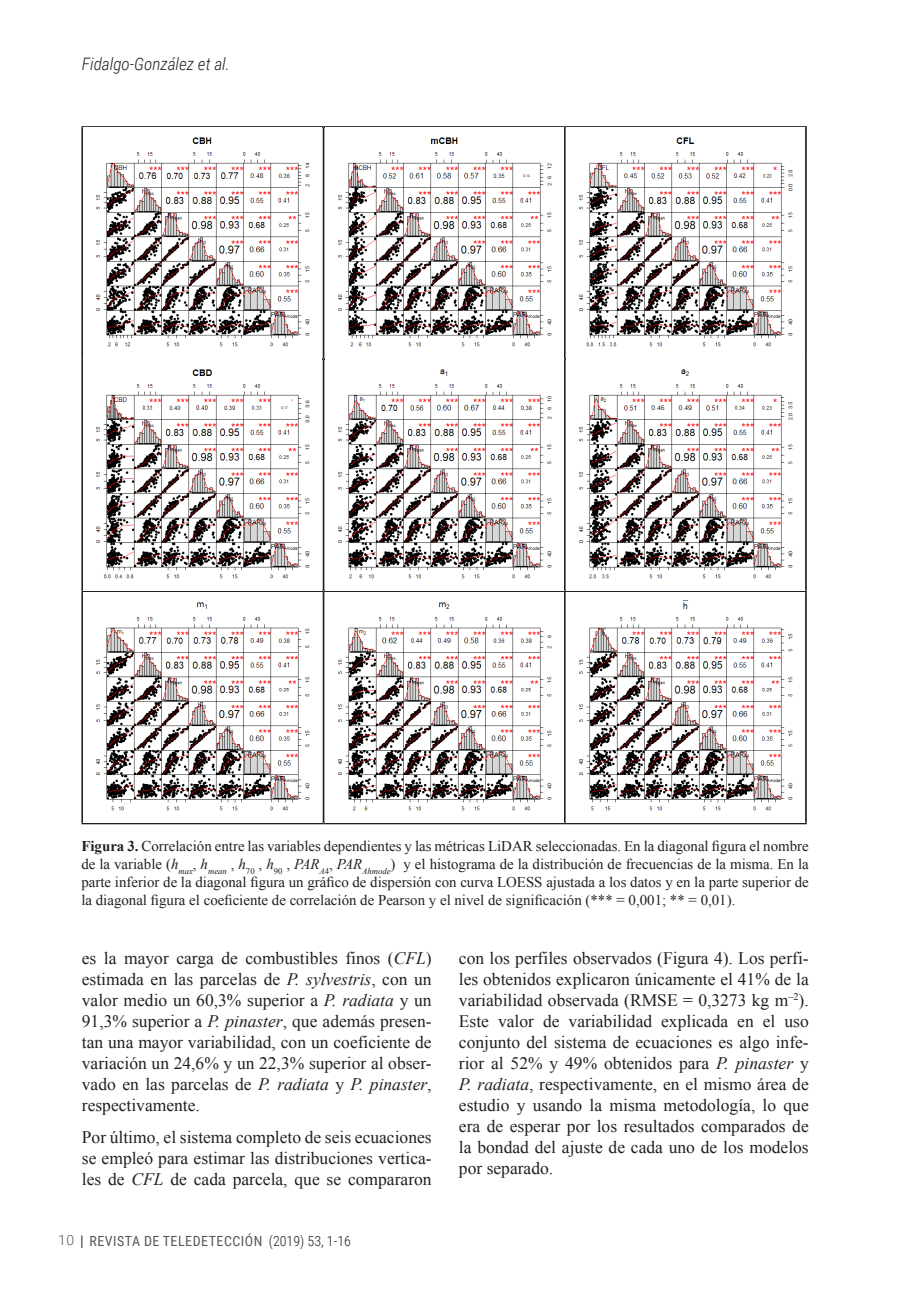
<style>
.page{position:relative;width:908px;height:1300px;background:#fff}
.page>*{position:absolute;margin:0;border:0;box-sizing:border-box;transform-origin:0 0}
.TD_06_TXT_GRAL_esp{font:17.5px/21px "Times New Roman";color:#231f20;text-align:justify}
.t1{font:italic 300 17.15px "Roboto Condensed";color:#231f20}
.TD_09_PIE_FOTO{font:14.88px/17.8px "Times New Roman";color:#231f20;text-align:justify}
.t2{font:14px "Roboto Condensed";letter-spacing:.035em;color:#57585a}
.t3{font:300 14px "Roboto";color:#57585a}
.s1{font-weight:700}
.s2{font-style:italic}
.s3{font-weight:300;color:#231f20}
</style>
<div class="page">
<svg style="left:81px;top:1235px;width:1px;height:13px"></svg>
<hr style="left:81px;top:126px;width:242px;height:2px;background:#231f20">
<hr style="left:81px;top:128px;width:2px;height:230px;background:#231f20">
<hr style="left:323px;top:126px;width:242px;height:2px;background:#231f20">
<hr style="left:323px;top:128px;width:1px;height:230px;background:#231f20">
<hr style="left:565px;top:126px;width:242px;height:2px;background:#231f20">
<hr style="left:564px;top:128px;width:1px;height:230px;background:#231f20">
<hr style="left:805px;top:128px;width:2px;height:230px;background:#231f20">
<hr style="left:81px;top:358px;width:242px;height:2px;background:#231f20">
<hr style="left:81px;top:360px;width:2px;height:230px;background:#231f20">
<hr style="left:323px;top:358px;width:242px;height:2px;background:#231f20">
<hr style="left:323px;top:360px;width:1px;height:230px;background:#231f20">
<hr style="left:565px;top:358px;width:242px;height:2px;background:#231f20">
<hr style="left:564px;top:360px;width:1px;height:230px;background:#231f20">
<hr style="left:805px;top:360px;width:2px;height:230px;background:#231f20">
<hr style="left:81px;top:590px;width:242px;height:2px;background:#231f20">
<hr style="left:81px;top:592px;width:2px;height:230px;background:#231f20">
<hr style="left:323px;top:590px;width:242px;height:2px;background:#231f20">
<hr style="left:323px;top:592px;width:1px;height:230px;background:#231f20">
<hr style="left:565px;top:590px;width:242px;height:2px;background:#231f20">
<hr style="left:564px;top:592px;width:1px;height:230px;background:#231f20">
<hr style="left:805px;top:592px;width:2px;height:230px;background:#231f20">
<hr style="left:81px;top:822px;width:242px;height:2px;background:#231f20">
<hr style="left:323px;top:822px;width:242px;height:2px;background:#231f20">
<hr style="left:565px;top:822px;width:242px;height:2px;background:#231f20">
<img style="left:95px;top:137px;width:215px;height:210px">
<img style="left:337px;top:137px;width:215px;height:210px">
<img style="left:578px;top:137px;width:215px;height:210px">
<img style="left:95px;top:369px;width:215px;height:210px">
<img style="left:337px;top:369px;width:215px;height:210px">
<img style="left:578px;top:369px;width:215px;height:210px">
<img style="left:95px;top:602px;width:215px;height:209px">
<img style="left:337px;top:602px;width:215px;height:209px">
<img style="left:578px;top:600px;width:215px;height:211px">
<p class="t1" style="left:82px;top:52px;width:150px">Fidalgo-González et al.</p>
<p class="TD_09_PIE_FOTO" style="left:81px;top:837px;width:729px"><span class="s1">Figura 3.</span> Correlación entre las variables dependientes y las métricas LiDAR seleccionadas. En la diagonal figura el nombre de la variable (<span class="s2">h</span><sub>max</sub>, <span class="s2">h</span><sub>mean</sub> , <span class="s2">h</span><sub>70</sub> , <span class="s2">h</span><sub>90</sub> , <span class="s2">PAR</span><sub>A</sub><sub>4</sub>, <span class="s2">PAR</span><sub>Ahmode</sub>) y el histograma de la distribución de frecuencias de la misma. En la parte inferior de la diagonal figura un gráfico de dispersión con curva LOESS ajustada a los datos y en la parte superior de la diagonal figura el coeficiente de correlación de Pearson y el nivel de significación (*** = 0,001; ** = 0,01).</p>
<p class="TD_06_TXT_GRAL_esp" style="left:82px;top:947px;width:351px">es la mayor carga de combustibles finos (<span class="s2">CFL</span>) estimada en las parcelas de <span class="s2">P. sylvestris</span>, con un valor medio un 60,3% superior a <span class="s2">P. radiata</span> y un 91,3% superior a <span class="s2">P. pinaster</span>, que además presen&shy;tan una mayor variabilidad, con un coeficiente de variación un 24,6% y un 22,3% superior al obser&shy;vado en las parcelas de <span class="s2">P. radiata</span> y <span class="s2">P. pinaster</span>, respectivamente.</p>
<p class="TD_06_TXT_GRAL_esp" style="left:82px;top:1126px;width:351px">Por último, el sistema completo de seis ecuaciones se empleó para estimar las distribuciones vertica&shy;les de <span class="s2">CFL</span> de cada parcela, que se compararon</p>
<p class="TD_06_TXT_GRAL_esp" style="left:459px;top:947px;width:351px">con los perfiles observados (Figura 4). Los perfi&shy;les obtenidos explicaron únicamente el 41% de la variabilidad observada (RMSE = 0,3273 kg m<sup>–2</sup>).<br>Este valor de variabilidad explicada en el uso conjunto del sistema de ecuaciones es algo infe&shy;rior al 52% y 49% obtenidos para <span class="s2">P. pinaster</span> y <span class="s2">P. radiata</span>, respectivamente, en el mismo área de estudio y usando la misma metodología, lo que era de esperar por los resultados comparados de la bondad del ajuste de cada uno de los modelos por separado.</p>
<p class="t3" style="left:58px;top:1230px;width:18px">10</p>
<p class="t2" style="left:90px;top:1231px;width:263px">REVISTA DE TELEDETECCIÓN <span class="s3">(2019) 53, 1-16</span></p>
</div>
